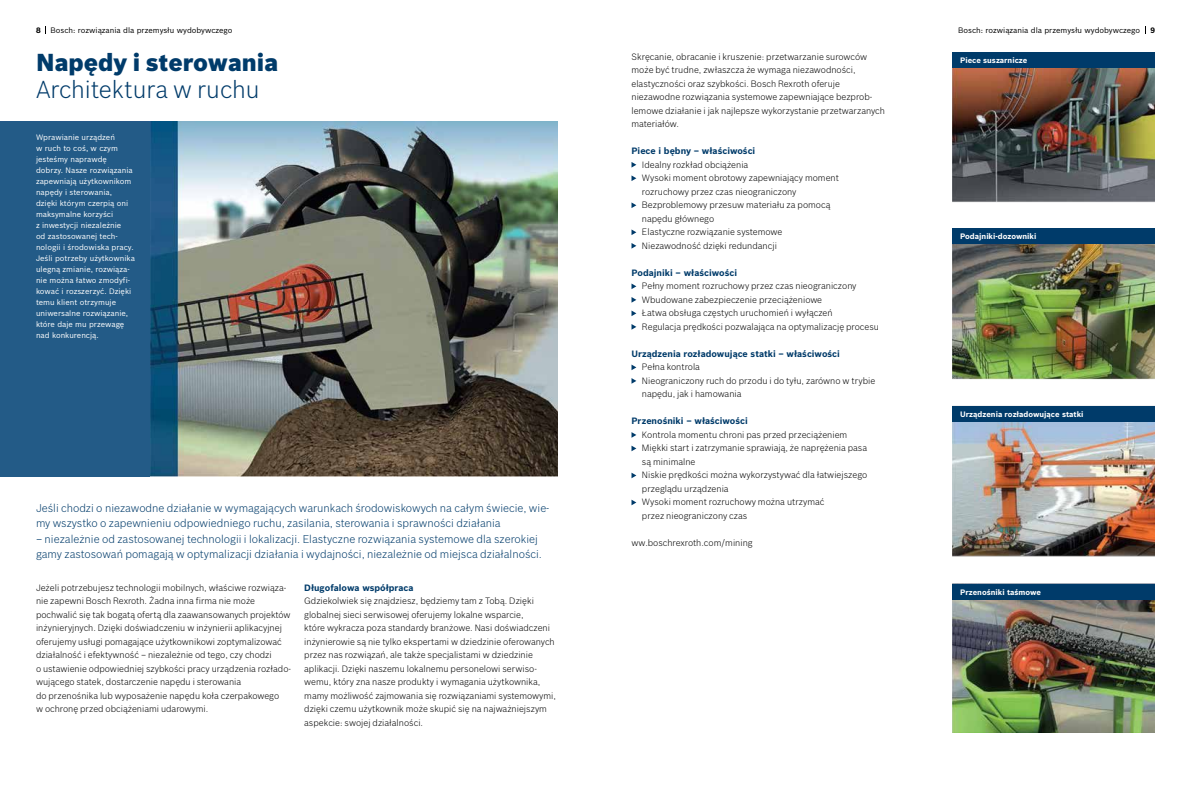
<style>
.page{position:relative;width:1191px;height:794px;background:#fff}
.page>*{position:absolute;margin:0;border:0;box-sizing:border-box;transform-origin:0 0}
.t1{font:300 24px "Bosch Sans East";color:#003b6a}
.t2{font:900 24px "Bosch Sans East";color:#003b6a}
.t3{font:300 11px/15.5px "Bosch Sans East";color:#003b6a}
.t4{font:300 9px/13.5px "Bosch Sans East";color:#000}
.t5{font:700 9px "Bosch Sans East";color:#003b6a}
.t6{font:7.7px/11px "Bosch Sans East";color:#fff}
.t7{font:700 7.7px "Bosch Sans East";color:#fff}
.t8{font:7.7px "Bosch Sans East";color:#000}
.t9{font:700 7.7px "Bosch Sans East";color:#000}
</style>
<div class="page">
<img style="left:149px;top:122px;width:408px;height:354px">
<img style="left:952px;top:68px;width:203px;height:664px">
<div style="left:952px;top:52px;width:203px;height:16px;background:#003b6a"></div>
<div style="left:952px;top:228px;width:203px;height:16px;background:#003b6a"></div>
<div style="left:952px;top:406px;width:203px;height:15px;background:#003b6a"></div>
<div style="left:952px;top:583px;width:203px;height:16px;background:#003b6a"></div>
<div style="left:0;top:122px;width:149px;height:354px;background:#235b87"></div>
<svg style="left:631px;top:162px;width:5px;height:5px"></svg>
<svg style="left:631px;top:175px;width:5px;height:6px"></svg>
<svg style="left:631px;top:202px;width:5px;height:6px"></svg>
<svg style="left:631px;top:229px;width:5px;height:6px"></svg>
<svg style="left:631px;top:243px;width:5px;height:5px"></svg>
<svg style="left:631px;top:283px;width:5px;height:6px"></svg>
<svg style="left:631px;top:297px;width:5px;height:5px"></svg>
<svg style="left:631px;top:310px;width:5px;height:6px"></svg>
<svg style="left:631px;top:324px;width:5px;height:5px"></svg>
<svg style="left:631px;top:364px;width:5px;height:6px"></svg>
<svg style="left:631px;top:378px;width:5px;height:5px"></svg>
<svg style="left:631px;top:432px;width:5px;height:5px"></svg>
<svg style="left:631px;top:445px;width:5px;height:6px"></svg>
<svg style="left:631px;top:472px;width:5px;height:6px"></svg>
<svg style="left:631px;top:499px;width:5px;height:6px"></svg>
<p class="t9" style="left:36px;top:25px;width:6px">8</p>
<p class="t8" style="left:51px;top:25px;width:184px">Bosch: rozwiązania dla przemysłu wydobywczego</p>
<p class="t8" style="left:958px;top:25px;width:184px">Bosch: rozwiązania dla przemysłu wydobywczego</p>
<p class="t9" style="left:1150px;top:25px;width:6px">9</p>
<h1 class="t2" style="left:36px;top:47px;width:244px">Napędy i sterowania</h1>
<h1 class="t1" style="left:36px;top:75px;width:225px">Architektura w ruchu</h1>
<p class="t6" style="left:36px;top:131px;width:100px">Wprawianie urządzeń<br>w ruch to coś, w czym jesteśmy naprawdę dobrzy. Nasze rozwiązania zapewniają użytkownikom napędy i sterowania, dzięki którym czerpią oni maksymalne korzyści<br>z inwestycji niezależnie<br>od zastosowanej tech&shy;nologii i środowiska pracy.<br>Jeśli potrzeby użytkownika ulegną zmianie, rozwiąza&shy;nie można łatwo zmodyfi&shy;kować i rozszerzyć. Dzięki temu klient otrzymuje uniwersalne rozwiązanie, które daje mu przewagę nad konkurencją.</p>
<p class="t3" style="left:36px;top:499px;width:515px">Jeśli chodzi o niezawodne działanie w wymagających warunkach środowiskowych na całym świecie, wie&shy;my wszystko o zapewnieniu odpowiedniego ruchu, zasilania, sterowania i sprawności działania</p>
<p class="t3" style="left:36px;top:530px;width:507px">– niezależnie od zastosowanej technologii i lokalizacji. Elastyczne rozwiązania systemowe dla szerokiej gamy zastosowań pomagają w optymalizacji działania i wydajności, niezależnie od miejsca działalności.</p>
<p class="t4" style="left:36px;top:580px;width:256px">Jeżeli potrzebujesz technologii mobilnych, właściwe rozwiąza&shy;nie zapewni Bosch Rexroth. Żadna inna firma nie może pochwalić się tak bogatą ofertą dla zaawansowanych projektów inżynieryjnych. Dzięki doświadczeniu w inżynierii aplikacyjnej oferujemy usługi pomagające użytkownikowi zoptymalizować działalność i efektywność – niezależnie od tego, czy chodzi<br>o ustawienie odpowiedniej szybkości pracy urządzenia rozłado&shy;wującego statek, dostarczenie napędu i sterowania<br>do przenośnika lub wyposażenie napędu koła czerpakowego<br>w ochronę przed obciążeniami udarowymi.</p>
<p class="t5" style="left:304px;top:581px;width:111px">Długofalowa współpraca</p>
<p class="t4" style="left:304px;top:594px;width:253px">Gdziekolwiek się znajdziesz, będziemy tam z Tobą. Dzięki globalnej sieci serwisowej oferujemy lokalne wsparcie,<br>które wykracza poza standardy branżowe. Nasi doświadczeni inżynierowie są nie tylko ekspertami w dziedzinie oferowanych przez nas rozwiązań, ale także specjalistami w dziedzinie aplikacji. Dzięki naszemu lokalnemu personelowi serwiso&shy;wemu, który zna nasze produkty i wymagania użytkownika, mamy możliwość zajmowania się rozwiązaniami systemowymi, dzięki czemu użytkownik może skupić się na najważniejszym aspekcie: swojej działalności.</p>
<p class="t4" style="left:631px;top:49px;width:255px">Skręcanie, obracanie i kruszenie: przetwarzanie surowców może być trudne, zwłaszcza że wymaga niezawodności, elastyczności oraz szybkości. Bosch Rexroth oferuje niezawodne rozwiązania systemowe zapewniające bezprob&shy;lemowe działanie i jak najlepsze wykorzystanie przetwarzanych materiałów.</p>
<p class="t5" style="left:631px;top:145px;width:125px">Piece i bębny – właściwości</p>
<p class="t4" style="left:642px;top:157px;width:198px">Idealny rozkład obciążenia<br>Wysoki moment obrotowy zapewniający moment rozruchowy przez czas nieograniczony Bezproblemowy przesuw materiału za pomocą napędu głównego<br>Elastyczne rozwiązanie systemowe Niezawodność dzięki redundancji</p>
<p class="t5" style="left:631px;top:267px;width:107px">Podajniki – właściwości</p>
<p class="t4" style="left:642px;top:279px;width:238px">Pełny moment rozruchowy przez czas nieograniczony Wbudowane zabezpieczenie przeciążeniowe<br>Łatwa obsługa częstych uruchomień i wyłączeń<br>Regulacja prędkości pozwalająca na optymalizację procesu</p>
<p class="t5" style="left:631px;top:348px;width:210px">Urządzenia rozładowujące statki – właściwości</p>
<p class="t4" style="left:642px;top:360px;width:235px">Pełna kontrola<br>Nieograniczony ruch do przodu i do tyłu, zarówno w trybie napędu, jak i hamowania</p>
<p class="t5" style="left:631px;top:415px;width:118px">Przenośniki – właściwości</p>
<p class="t4" style="left:642px;top:427px;width:227px">Kontrola momentu chroni pas przed przeciążeniem Miękki start i zatrzymanie sprawiają, że naprężenia pasa są minimalne<br>Niskie prędkości można wykorzystywać dla łatwiejszego przeglądu urządzenia<br>Wysoki moment rozruchowy można utrzymać<br>przez nieograniczony czas</p>
<p class="t4" style="left:631px;top:535px;width:123px">ww.boschrexroth.com/mining</p>
<p class="t7" style="left:960px;top:56px;width:69px">Piece suszarnicze</p>
<p class="t7" style="left:960px;top:231px;width:78px">Podajniki-dozowniki</p>
<p class="t7" style="left:960px;top:409px;width:125px">Urządzenia rozładowujące statki</p>
<p class="t7" style="left:960px;top:587px;width:82px">Przenośniki taśmowe</p>
</div>
